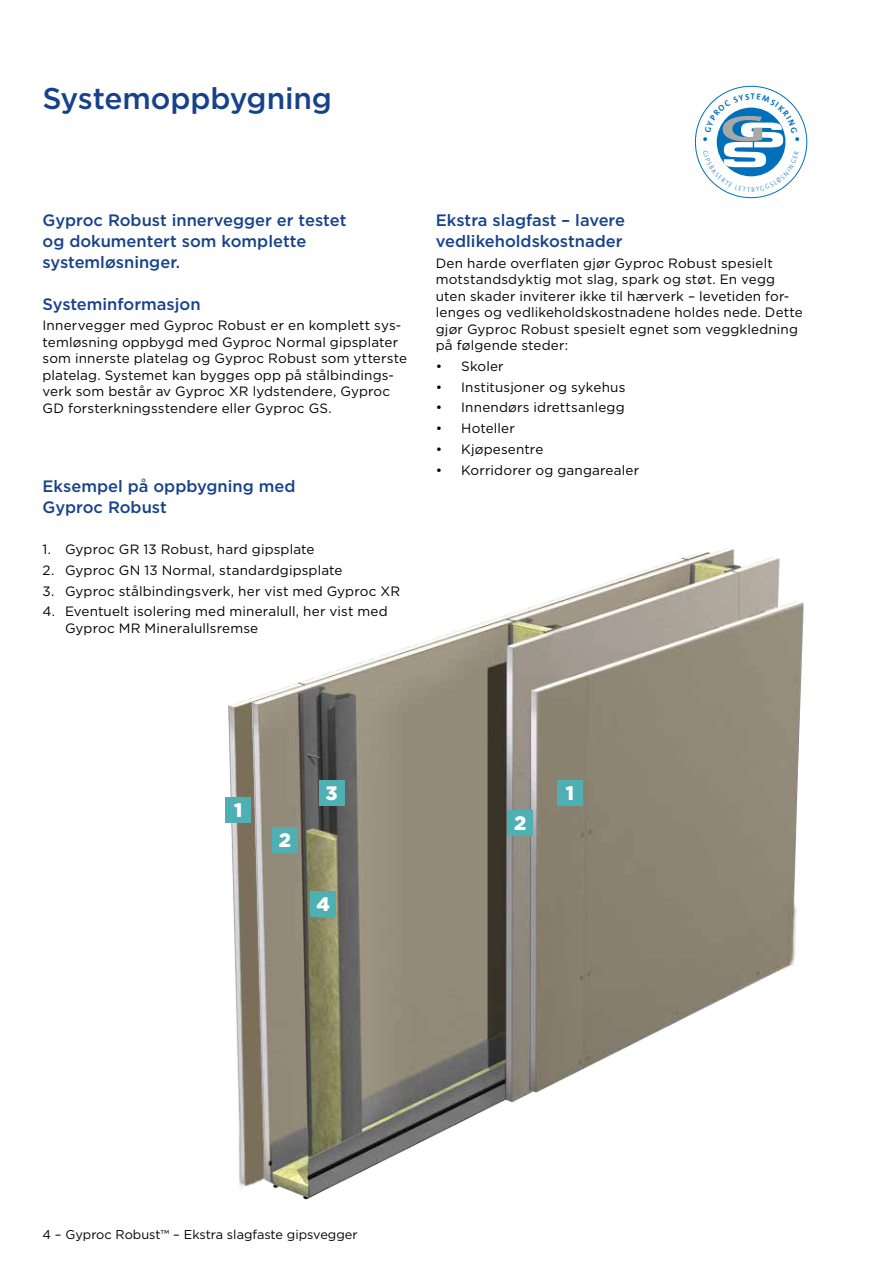
<style>
.page{position:relative;width:893px;height:1263px;background:#fff}
.page>*{position:absolute;margin:0;border:0;box-sizing:border-box;transform-origin:0 0}
.t1{font:500 30px "Gotham";letter-spacing:-.005em;color:#17428b}
.t2{font:900 19.5px "Gotham";color:#fff}
.t3{font:500 16.5px/21px "Gotham";color:#17428b}
.t4{font:13.5px/16.5px "Gotham";letter-spacing:.01em;color:#000}
.t5{font:12.75px "Gotham";color:#000}
</style>
<div class="page">
<svg style="left:695px;top:86px;width:112px;height:112px"></svg>
<img style="left:228px;top:548px;width:576px;height:652px">
<div style="left:225px;top:797px;width:26px;height:26px;background:#4fb0b4"></div>
<div style="left:557px;top:780px;width:26px;height:26px;background:#4fb0b4"></div>
<div style="left:272px;top:827px;width:26px;height:26px;background:#4fb0b4"></div>
<div style="left:310px;top:891px;width:26px;height:25px;background:#4fb0b4"></div>
<div style="left:507px;top:810px;width:26px;height:26px;background:#4fb0b4"></div>
<div style="left:319px;top:780px;width:25px;height:26px;background:#4fb0b4"></div>
<svg style="left:703px;top:93px;width:96px;height:99px"></svg>
<h1 class="t1" style="left:43px;top:79px;width:291px">Systemoppbygning</h1>
<p class="t3" style="left:43px;top:209px;width:305px">Gyproc Robust innervegger er testet og dokumentert som komplette systemløsninger.</p>
<p class="t3" style="left:43px;top:293px;width:160px">Systeminformasjon</p>
<p class="t4" style="left:43px;top:317px;width:366px">Innervegger med Gyproc Robust er en komplett sys&shy;temløsning oppbygd med Gyproc Normal gipsplater som innerste platelag og Gyproc Robust som ytterste platelag. Systemet kan bygges opp på stålbindings&shy;verk som består av Gyproc XR lydstendere, Gyproc GD forsterkningsstendere eller Gyproc GS.</p>
<p class="t3" style="left:43px;top:475px;width:254px">Eksempel på oppbygning med<br>Gyproc Robust</p>
<p class="t4" style="left:43px;top:541px;width:274px">1. Gyproc GR 13 Robust, hard gipsplate</p>
<p class="t4" style="left:43px;top:561px;width:301px">2. Gyproc GN 13 Normal, standardgipsplate</p>
<p class="t4" style="left:43px;top:582px;width:359px">3. Gyproc stålbindingsverk, her vist med Gyproc XR</p>
<p class="t4" style="left:65px;top:603px;width:324px;text-indent:-23px">4. Eventuelt isolering med mineralull, her vist med<br>Gyproc MR Mineralullsremse</p>
<p class="t3" style="left:436px;top:209px;width:191px">Ekstra slagfast – lavere vedlikeholdskostnader</p>
<p class="t4" style="left:436px;top:254px;width:368px">Den harde overflaten gjør Gyproc Robust spesielt motstandsdyktig mot slag, spark og støt. En vegg uten skader inviterer ikke til hærverk – levetiden for&shy;lenges og vedlikeholdskostnadene holdes nede. Dette gjør Gyproc Robust spesielt egnet som veggkledning på følgende steder:</p>
<p class="t4" style="left:436px;top:357px;width:69px">• Skoler</p>
<p class="t4" style="left:436px;top:378px;width:191px">• Institusjoner og sykehus</p>
<p class="t4" style="left:436px;top:399px;width:190px">• Innendørs idrettsanlegg</p>
<p class="t4" style="left:436px;top:420px;width:81px">• Hoteller</p>
<p class="t4" style="left:436px;top:440px;width:109px">• Kjøpesentre</p>
<p class="t4" style="left:436px;top:461px;width:205px">• Korridorer og gangarealer</p>
<h2 class="t2" style="left:234px;top:797px;width:10px">1</h2>
<h2 class="t2" style="left:279px;top:827px;width:14px">2</h2>
<h2 class="t2" style="left:326px;top:780px;width:14px">3</h2>
<h2 class="t2" style="left:316px;top:891px;width:15px">4</h2>
<h2 class="t2" style="left:514px;top:810px;width:14px">2</h2>
<h2 class="t2" style="left:566px;top:780px;width:10px">1</h2>
<p class="t5" style="left:43px;top:1226px;width:317px">4 – Gyproc Robust™ – Ekstra slagfaste gipsvegger</p>
</div>
